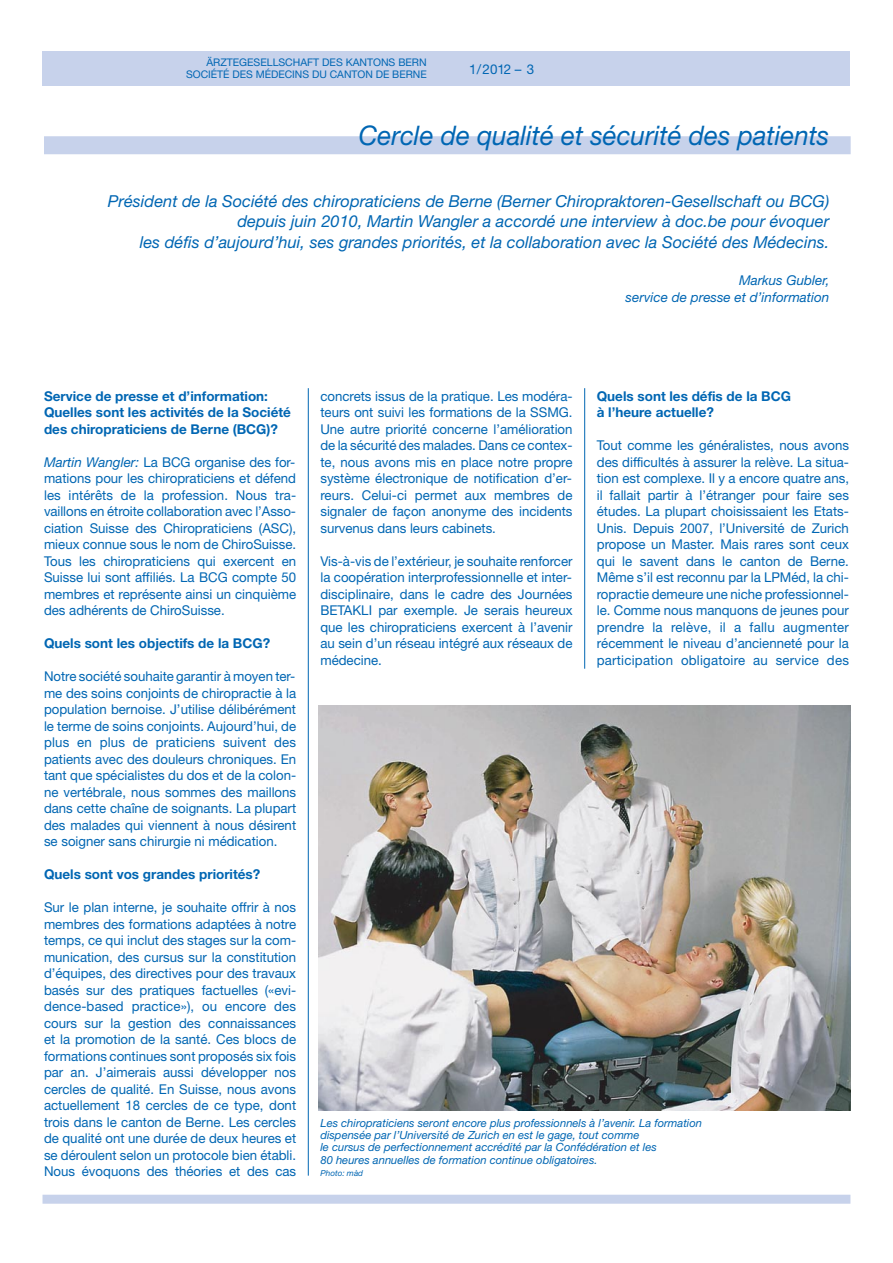
<style>
.page{position:relative;width:893px;height:1263px;background:#fff}
.page>*{position:absolute;margin:0;border:0;box-sizing:border-box;transform-origin:0 0}
.t1{font:italic 27px "Helvetica Neue LT";color:#0066b3;scale:.96 1}
.t2{font:italic 16.5px/20.7px "Helvetica Neue LT";color:#0066b3;text-align:right}
.t3{font:13.5px/16.5px "Helvetica Neue LT";color:#0066b3;text-align:justify}
.t4{font:700 13.5px/16.5px "Helvetica Neue LT";color:#0066b3}
.t5{font:italic 13.5px/16.5px "Helvetica Neue LT";color:#0066b3;text-align:right}
.t6{font:italic 11.25px/12.3px "Helvetica Neue LT";color:#0066b3}
.t7{font:10.5px/12px "Helvetica Neue LT";color:#0066b3;text-align:right}
.t8{font:italic 8.25px "Helvetica Neue LT";color:#0066b3}
.s1{font-style:italic}
</style>
<div class="page">
<img style="left:319px;top:706px;width:531px;height:404px">
<div style="left:43px;top:1195px;width:807px;height:9px;background:#c7d2eb"></div>
<div style="left:43px;top:51px;width:807px;height:34px;background:#c7d2eb"></div>
<hr style="left:308px;top:388px;width:1px;height:788px;background:#0066b3">
<hr style="left:584px;top:388px;width:1px;height:281px;background:#0066b3">
<div style="left:44px;top:136px;width:807px;height:18px;background:#c7d2eb"></div>
<p class="t7" style="left:186px;top:58px;width:242px">ÄRZTEGESELLSCHAFT DES KANTONS BERN<br>SOCIÉTÉ DES MÉDECINS DU CANTON DE BERNE</p>
<p class="t3" style="left:469px;top:62px;width:66px">1/2012 – 3</p>
<h1 class="t1" style="left:359px;top:125px;width:492px">Cercle de qualité et sécurité des patients</h1>
<p class="t2" style="left:108px;top:192px;width:723px">Président de la Société des chiropraticiens de Berne (Berner Chiropraktoren-Gesellschaft ou BCG) depuis juin 2010, Martin Wangler a accordé une interview à doc.be pour évoquer<br>les défis d’aujourd’hui, ses grandes priorités, et la collaboration avec la Société des Médecins.</p>
<p class="t5" style="left:626px;top:273px;width:205px">Markus Gubler,<br>service de presse et d’information</p>
<p class="t4" style="left:44px;top:389px;width:248px">Service de presse et d’information:<br>Quelles sont les activités de la Société des chiropraticiens de Berne (BCG)?</p>
<p class="t3" style="left:44px;top:455px;width:254px"><span class="s1">Martin Wangler:</span> La BCG organise des for&shy;mations pour les chiropraticiens et défend les intérêts de la profession. Nous tra&shy;vaillons en étroite collaboration avec l’Asso&shy;ciation Suisse des Chiropraticiens (ASC), mieux connue sous le nom de ChiroSuisse.<br>Tous les chiropraticiens qui exercent en Suisse lui sont affiliés. La BCG compte 50 membres et représente ainsi un cinquième des adhérents de ChiroSuisse.</p>
<p class="t4" style="left:44px;top:636px;width:228px">Quels sont les objectifs de la BCG?</p>
<p class="t3" style="left:44px;top:669px;width:254px">Notre société souhaite garantir à moyen ter&shy;me des soins conjoints de chiropractie à la population bernoise. J’utilise délibérément le terme de soins conjoints. Aujourd’hui, de plus en plus de praticiens suivent des patients avec des douleurs chroniques. En tant que spécialistes du dos et de la colon&shy;ne vertébrale, nous sommes des maillons dans cette chaîne de soignants. La plupart des malades qui viennent à nous désirent se soigner sans chirurgie ni médication.</p>
<p class="t4" style="left:44px;top:867px;width:218px">Quels sont vos grandes priorités?</p>
<p class="t3" style="left:44px;top:900px;width:254px">Sur le plan interne, je souhaite offrir à nos membres des formations adaptées à notre temps, ce qui inclut des stages sur la com&shy;munication, des cursus sur la constitution d’équipes, des directives pour des travaux basés sur des pratiques factuelles («evi&shy;dence-based practice»), ou encore des cours sur la gestion des connaissances et la promotion de la santé. Ces blocs de formations continues sont proposés six fois par an. J’aimerais aussi développer nos cercles de qualité. En Suisse, nous avons actuellement 18 cercles de ce type, dont trois dans le canton de Berne. Les cercles de qualité ont une durée de deux heures et se déroulent selon un protocole bien établi.<br>Nous évoquons des théories et des cas</p>
<p class="t3" style="left:320px;top:389px;width:254px">concrets issus de la pratique. Les modéra&shy;teurs ont suivi les formations de la SSMG.<br>Une autre priorité concerne l’amélioration de la sécurité des malades. Dans ce contex&shy;te, nous avons mis en place notre propre système électronique de notification d’er&shy;reurs. Celui-ci permet aux membres de signaler de façon anonyme des incidents survenus dans leurs cabinets.</p>
<p class="t3" style="left:320px;top:554px;width:254px">Vis-à-vis de l’extérieur, je souhaite renforcer la coopération interprofessionnelle et inter&shy;disciplinaire, dans le cadre des Journées BETAKLI par exemple. Je serais heureux que les chiropraticiens exercent à l’avenir au sein d’un réseau intégré aux réseaux de médecine.</p>
<p class="t4" style="left:597px;top:389px;width:196px">Quels sont les défis de la BCG à l’heure actuelle?</p>
<p class="t3" style="left:597px;top:438px;width:254px">Tout comme les généralistes, nous avons des difficultés à assurer la relève. La situa&shy;tion est complexe. Il y a encore quatre ans, il fallait partir à l’étranger pour faire ses études. La plupart choisissaient les Etats-Unis. Depuis 2007, l’Université de Zurich propose un Master. Mais rares sont ceux qui le savent dans le canton de Berne.<br>Même s’il est reconnu par la LPMéd, la chi&shy;ropractie demeure une niche professionnel&shy;le. Comme nous manquons de jeunes pour prendre la relève, il a fallu augmenter récemment le niveau d’ancienneté pour la participation obligatoire au service des</p>
<p class="t6" style="left:320px;top:1118px;width:383px">Les chiropraticiens seront encore plus professionnels à l’avenir. La formation dispensée par l’Université de Zurich en est le gage, tout comme<br>le cursus de perfectionnement accrédité par la Confédération et les<br>80 heures annuelles de formation continue obligatoires.</p>
<p class="t8" style="left:320px;top:1170px;width:44px">Photo: màd</p>
</div>
